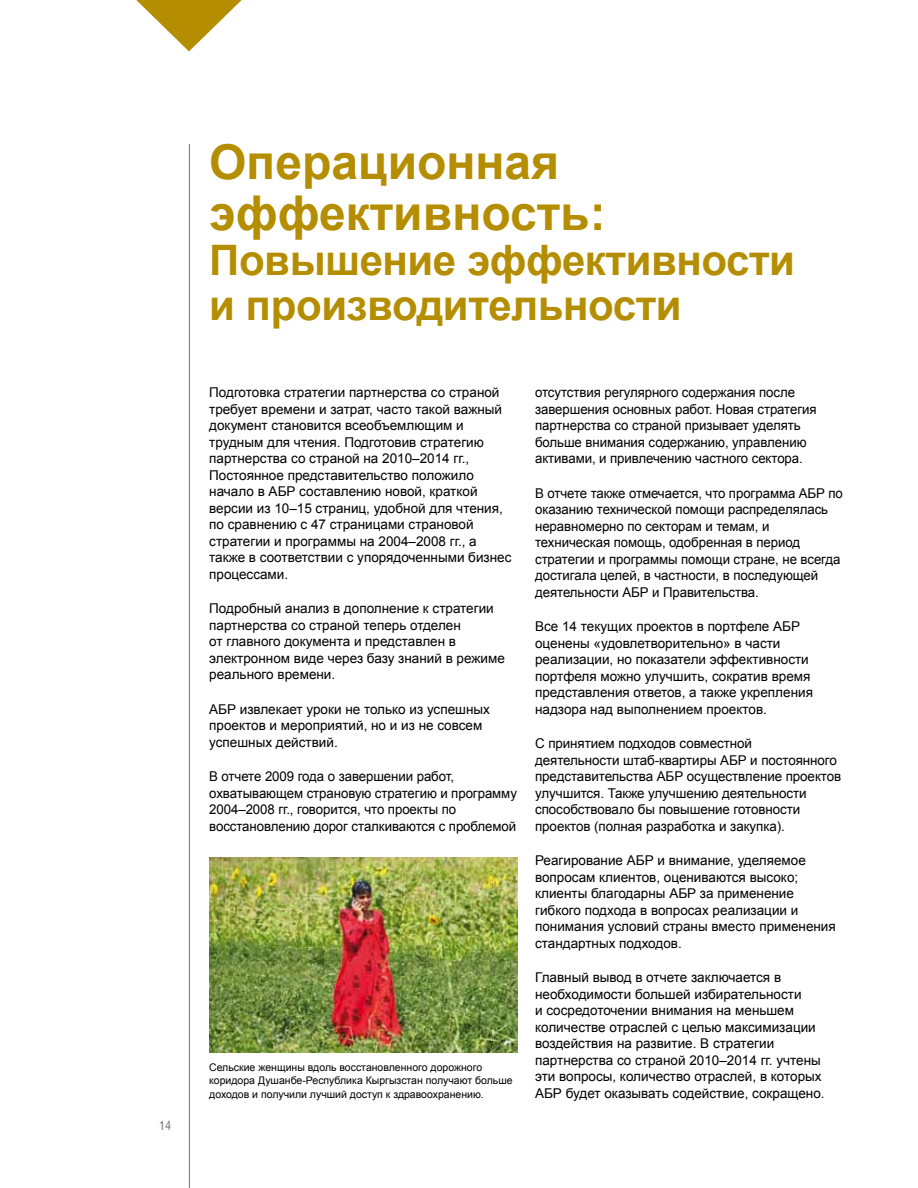
<style>
.page{position:relative;width:918px;height:1188px;background:#fff}
.page>*{position:absolute;margin:0;border:0;box-sizing:border-box;transform-origin:0 0}
.t1{font:700 48px/51px "Arial";color:#b48d00}
.t2{font:700 42px/45px "Arial";letter-spacing:-.01em;color:#b48d00}
.t3{font:13.5px/16.5px "Arial";color:#000}
.t4{font:condensed 12px "Swiss 721 BT";color:#707172}
.t5{font:10.5px/13.5px "Arial";color:#000}
</style>
<div class="page">
<hr style="left:189px;top:144px;width:1px;height:1044px;background:#707172">
<svg style="left:136px;top:0;width:106px;height:51px"></svg>
<img style="left:209px;top:858px;width:308px;height:195px">
<p class="t4" style="left:159px;top:1118px;width:13px">14</p>
<h1 class="t1" style="left:209px;top:138px;width:398px">Операционная эффективность:</h1>
<h2 class="t2" style="left:209px;top:239px;width:587px">Повышение эффективности и производительности</h2>
<p class="t3" style="left:209px;top:384px;width:304px">Подготовка стратегии партнерства со страной требует времени и затрат, часто такой важный документ становится всеобъемлющим и трудным для чтения. Подготовив стратегию партнерства со страной на 2010–2014 гг., Постоянное представительство положило начало в АБР составлению новой, краткой версии из 10–15 страниц, удобной для чтения, по сравнению с 47 страницами страновой стратегии и программы на 2004–2008 гг., а также в соответствии с упорядоченными бизнес процессами.</p>
<p class="t3" style="left:209px;top:600px;width:297px">Подробный анализ в дополнение к стратегии партнерства со страной теперь отделен<br>от главного документа и представлен в электронном виде через базу знаний в режиме реального времени.</p>
<p class="t3" style="left:209px;top:701px;width:282px">АБР извлекает уроки не только из успешных проектов и мероприятий, но и из не совсем успешных действий.</p>
<p class="t3" style="left:209px;top:768px;width:309px">В отчете 2009 года о завершении работ, охватывающем страновую стратегию и программу 2004–2008 гг., говорится, что проекты по восстановлению дорог сталкиваются с проблемой</p>
<p class="t5" style="left:209px;top:1060px;width:305px">Сельские женщины вдоль восстановленного дорожного коридора Душанбе-Республика Кыргызстан получают больше доходов и получили лучший доступ к здравоохранению.</p>
<p class="t3" style="left:535px;top:384px;width:283px">отсутствия регулярного содержания после завершения основных работ. Новая стратегия партнерства со страной призывает уделять больше внимания содержанию, управлению активами, и привлечению частного сектора.</p>
<p class="t3" style="left:535px;top:485px;width:309px">В отчете также отмечается, что программа АБР по оказанию технической помощи распределялась неравномерно по секторам и темам, и техническая помощь, одобренная в период стратегии и программы помощи стране, не всегда достигала целей, в частности, в последующей деятельности АБР и Правительства.</p>
<p class="t3" style="left:535px;top:618px;width:279px">Все 14 текущих проектов в портфеле АБР оценены «удовлетворительно» в части реализации, но показатели эффективности портфеля можно улучшить, сократив время представления ответов, а также укрепления надзора над выполнением проектов.</p>
<p class="t3" style="left:535px;top:735px;width:308px">С принятием подходов совместной<br>деятельности штаб-квартиры АБР и постоянного представительства АБР осуществление проектов улучшится. Также улучшению деятельности способствовало бы повышение готовности проектов (полная разработка и закупка).</p>
<p class="t3" style="left:535px;top:852px;width:302px">Реагирование АБР и внимание, уделяемое вопросам клиентов, оцениваются высоко; клиенты благодарны АБР за применение гибкого подхода в вопросах реализации и понимания условий страны вместо применения стандартных подходов.</p>
<p class="t3" style="left:535px;top:969px;width:291px">Главный вывод в отчете заключается в необходимости большей избирательности<br>и сосредоточении внимания на меньшем количестве отраслей с целью максимизации воздействия на развитие. В стратегии партнерства со страной 2010–2014 гг. учтены эти вопросы, количество отраслей, в которых АБР будет оказывать содействие, сокращено.</p>
</div>
